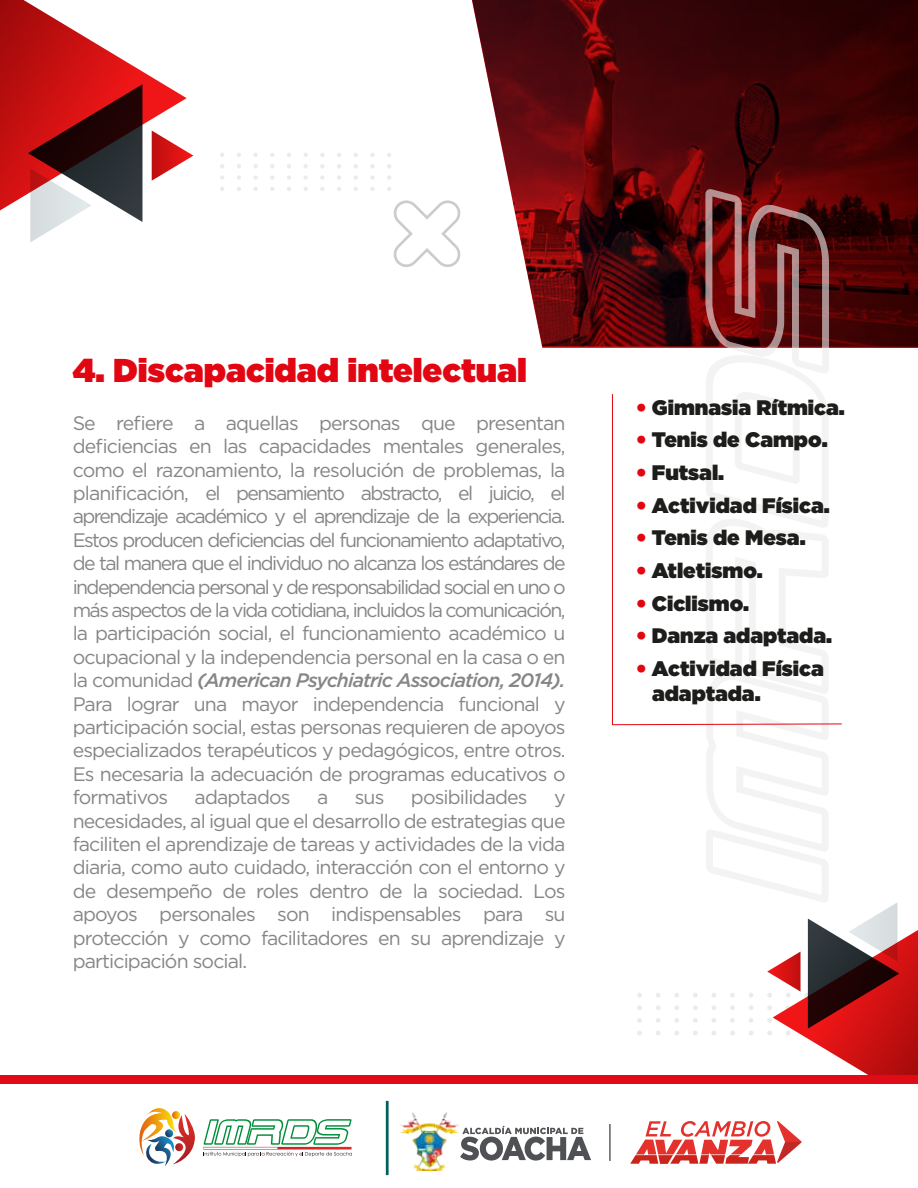
<style>
.page{position:relative;width:918px;height:1188px;background:#fff}
.page>*{position:absolute;margin:0;border:0;box-sizing:border-box;transform-origin:0 0}
.t1{font:900 33px "Gotham";color:#e20613}
.t2{font:900 21px/25.2px "Gotham";color:#1d1d1b}
.t3{font:19.5px/23.4px "Gotham";letter-spacing:-.045em;color:#868686;text-align:justify}
.s1{font-weight:500;font-style:italic}
.s2{color:#e20613}
</style>
<div class="page">
<svg style="left:471px;top:0;width:447px;height:348px;background:#5e1f22"></svg>
<svg style="left:637px;top:993px;width:5px;height:5px"></svg>
<svg style="left:656px;top:993px;width:4px;height:4px"></svg>
<svg style="left:674px;top:993px;width:5px;height:5px"></svg>
<svg style="left:693px;top:993px;width:5px;height:5px"></svg>
<svg style="left:637px;top:1005px;width:5px;height:5px"></svg>
<svg style="left:656px;top:1005px;width:5px;height:5px"></svg>
<svg style="left:674px;top:1005px;width:5px;height:5px"></svg>
<svg style="left:693px;top:1005px;width:5px;height:5px"></svg>
<svg style="left:637px;top:1018px;width:5px;height:5px"></svg>
<svg style="left:656px;top:1018px;width:5px;height:5px"></svg>
<svg style="left:674px;top:1018px;width:5px;height:5px"></svg>
<svg style="left:693px;top:1018px;width:5px;height:5px"></svg>
<svg style="left:637px;top:1031px;width:5px;height:4px"></svg>
<svg style="left:656px;top:1031px;width:4px;height:4px"></svg>
<svg style="left:674px;top:1031px;width:5px;height:4px"></svg>
<svg style="left:693px;top:1031px;width:5px;height:4px"></svg>
<svg style="left:0;top:0;width:193px;height:242px"></svg>
<svg style="left:705px;top:189px;width:213px;height:886px"></svg>
<svg style="left:220px;top:153px;width:4px;height:4px"></svg>
<svg style="left:237px;top:153px;width:4px;height:4px"></svg>
<svg style="left:253px;top:153px;width:5px;height:4px"></svg>
<svg style="left:270px;top:153px;width:4px;height:4px"></svg>
<svg style="left:287px;top:153px;width:4px;height:4px"></svg>
<svg style="left:304px;top:153px;width:4px;height:4px"></svg>
<svg style="left:320px;top:153px;width:4px;height:4px"></svg>
<svg style="left:337px;top:153px;width:4px;height:4px"></svg>
<svg style="left:354px;top:153px;width:4px;height:4px"></svg>
<svg style="left:370px;top:153px;width:5px;height:4px"></svg>
<svg style="left:387px;top:153px;width:4px;height:4px"></svg>
<svg style="left:220px;top:164px;width:4px;height:4px"></svg>
<svg style="left:237px;top:164px;width:4px;height:4px"></svg>
<svg style="left:253px;top:164px;width:5px;height:4px"></svg>
<svg style="left:270px;top:164px;width:4px;height:4px"></svg>
<svg style="left:287px;top:164px;width:4px;height:4px"></svg>
<svg style="left:304px;top:164px;width:4px;height:4px"></svg>
<svg style="left:320px;top:164px;width:4px;height:4px"></svg>
<svg style="left:337px;top:164px;width:4px;height:4px"></svg>
<svg style="left:354px;top:164px;width:4px;height:4px"></svg>
<svg style="left:370px;top:164px;width:5px;height:4px"></svg>
<svg style="left:387px;top:164px;width:4px;height:4px"></svg>
<svg style="left:220px;top:175px;width:4px;height:5px"></svg>
<svg style="left:237px;top:175px;width:4px;height:5px"></svg>
<svg style="left:253px;top:175px;width:5px;height:5px"></svg>
<svg style="left:270px;top:175px;width:4px;height:5px"></svg>
<svg style="left:287px;top:175px;width:4px;height:5px"></svg>
<svg style="left:304px;top:175px;width:4px;height:5px"></svg>
<svg style="left:320px;top:175px;width:4px;height:5px"></svg>
<svg style="left:337px;top:175px;width:4px;height:5px"></svg>
<svg style="left:354px;top:175px;width:4px;height:5px"></svg>
<svg style="left:370px;top:175px;width:5px;height:5px"></svg>
<svg style="left:387px;top:175px;width:4px;height:5px"></svg>
<svg style="left:220px;top:187px;width:4px;height:4px"></svg>
<svg style="left:237px;top:187px;width:4px;height:4px"></svg>
<svg style="left:253px;top:187px;width:5px;height:4px"></svg>
<svg style="left:270px;top:187px;width:4px;height:4px"></svg>
<svg style="left:287px;top:187px;width:4px;height:4px"></svg>
<svg style="left:304px;top:187px;width:4px;height:4px"></svg>
<svg style="left:320px;top:187px;width:4px;height:4px"></svg>
<svg style="left:337px;top:187px;width:4px;height:4px"></svg>
<svg style="left:354px;top:187px;width:4px;height:4px"></svg>
<svg style="left:370px;top:187px;width:5px;height:4px"></svg>
<svg style="left:387px;top:187px;width:4px;height:4px"></svg>
<svg style="left:394px;top:200px;width:66px;height:67px"></svg>
<div style="left:0;top:1075px;width:918px;height:9px;background:#e10b17"></div>
<img style="left:400px;top:1112px;width:59px;height:59px">
<hr style="left:609px;top:1124px;width:2px;height:37px;background:#4f5154">
<svg style="left:460px;top:1126px;width:131px;height:35px"></svg>
<svg style="left:630px;top:1121px;width:172px;height:43px"></svg>
<hr style="left:386px;top:1101px;width:3px;height:74px;background:#025f5e">
<svg style="left:139px;top:1108px;width:213px;height:59px"></svg>
<svg style="left:612px;top:394px;width:230px;height:331px"></svg>
<h1 class="t1" style="left:73px;top:346px;width:456px">4. Discapacidad intelectual</h1>
<p class="t3" style="left:73px;top:411px;width:494px">Se refiere a aquellas personas que presentan deficiencias en las capacidades mentales generales, como el razonamiento, la resolución de problemas, la planificación, el pensamiento abstracto, el juicio, el aprendizaje académico y el aprendizaje de la experiencia.<br>Estos producen deficiencias del funcionamiento adaptativo, de tal manera que el individuo no alcanza los estándares de independencia personal y de responsabilidad social en uno o más aspectos de la vida cotidiana, incluidos la comunicación, la participación social, el funcionamiento académico u ocupacional y la independencia personal en la casa o en la comunidad <span class="s1">(American Psychiatric Association, 2014).<br></span>Para lograr una mayor independencia funcional y participación social, estas personas requieren de apoyos especializados terapéuticos y pedagógicos, entre otros.<br>Es necesaria la adecuación de programas educativos o formativos</p>
<p class="t3" style="left:195px;top:785px;width:97px">adaptados</p>
<p class="t3" style="left:317px;top:785px;width:13px">a</p>
<p class="t3" style="left:355px;top:785px;width:31px">sus</p>
<p class="t3" style="left:411px;top:785px;width:118px">posibilidades</p>
<p class="t3" style="left:73px;top:785px;width:494px;text-indent:481px">y necesidades, al igual que el desarrollo de estrategias que faciliten el aprendizaje de tareas y actividades de la vida diaria, como auto cuidado, interacción con el entorno y de desempeño de roles dentro de la sociedad. Los apoyos personales son indispensables para su protección y como facilitadores en su aprendizaje y participación social.</p>
<p class="t2" style="left:636px;top:394px;width:210px"><span class="s2">•</span> Gimnasia Rítmica.</p>
<p class="t2" style="left:636px;top:427px;width:193px"><span class="s2">•</span> Tenis de Campo.</p>
<p class="t2" style="left:636px;top:460px;width:90px"><span class="s2">•</span> Futsal.</p>
<p class="t2" style="left:636px;top:492px;width:195px"><span class="s2">•</span> Actividad Física.</p>
<p class="t2" style="left:636px;top:525px;width:171px"><span class="s2">•</span> Tenis de Mesa.</p>
<p class="t2" style="left:636px;top:558px;width:128px"><span class="s2">•</span> Atletismo.</p>
<p class="t2" style="left:636px;top:590px;width:115px"><span class="s2">•</span> Ciclismo.</p>
<p class="t2" style="left:636px;top:623px;width:198px"><span class="s2">•</span> Danza adaptada.</p>
<p class="t2" style="left:652px;top:656px;width:173px;text-indent:-16px"><span class="s2">•</span> Actividad Física adaptada.</p>
</div>
